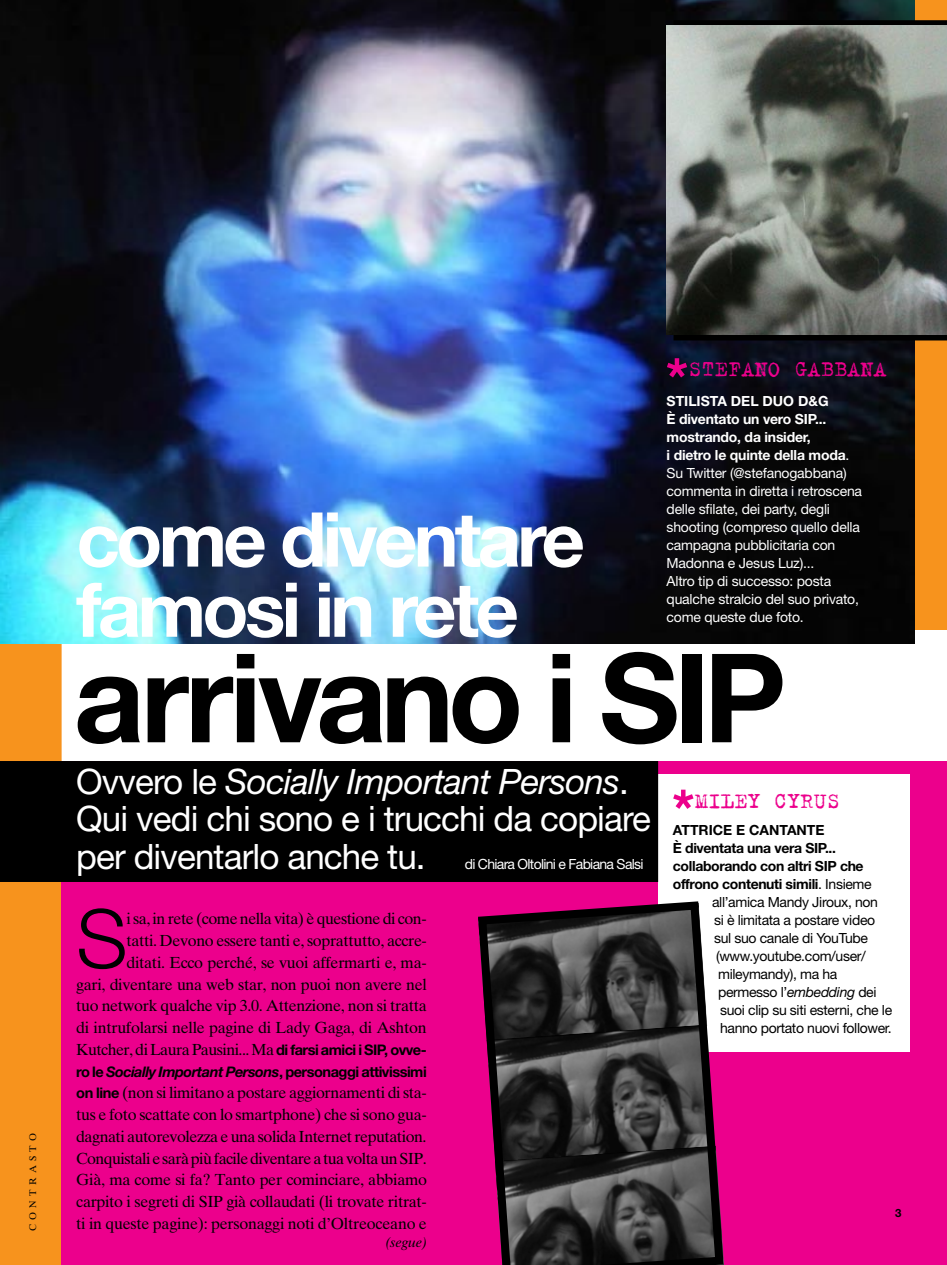
<style>
.page{position:relative;width:947px;height:1265px;background:#fff}
.page>*{position:absolute;margin:0;border:0;box-sizing:border-box;transform-origin:0 0}
.t1{font:700 123.6px "Helvetica Neue LT Std";letter-spacing:-.03em;color:#000}
.t2{font:300 81.6px "Helvetica Neue LT Std";color:#000}
.t3{font:700 75.6px/70.2px "Helvetica Neue LT Std";letter-spacing:-.05em;color:#fff}
.t4{font:700 56px "Helvetica Neue LT Std";color:#ec008c}
.t5{font:35px/37px "Helvetica Neue LT Std";letter-spacing:-.025em;color:#fff}
.t6{font:24px "Trixie";color:#ec008c}
.t7{font:16px/21.8px "Times Ten LT Std";letter-spacing:-.02em;color:#000;text-align:right}
.t8{font:700 14.6px "Helvetica Neue LT Std";letter-spacing:-.035em;color:#000}
.t9{font:14px/18px "Helvetica Neue LT Std";letter-spacing:-.015em;color:#fff}
.t10{font:14px "Helvetica Neue LT Std";letter-spacing:-.025em;color:#000}
.t11{font:700 14px "Helvetica Neue LT Std";letter-spacing:-.025em;color:#000}
.t12{font:14px "Helvetica Neue LT Std";letter-spacing:-.05em;color:#fff}
.t13{font:700 14px "Helvetica Neue LT Std";color:#fff}
.t14{font:italic 14px "Times Ten LT Std";letter-spacing:-.015em;color:#000}
.t15{font:9.6px "Times Ten LT Std";color:#000}
.s1{font-weight:700}
.s2{font-style:italic}
.s3{font-family:"Helvetica Neue LT Std";font-weight:700;font-size:14.6px}
.s4{font-weight:400}
</style>
<div class="page">
<div style="left:721px;top:0;width:226px;height:630px;background:#f7931d"></div>
<div style="left:0;top:643px;width:62px;height:621px;background:#f7931d"></div>
<img style="left:0;top:0;width:915px;height:643px">
<div style="left:673px;top:20px;width:274px;height:320px;background:#000"></div>
<div style="left:62px;top:761px;width:885px;height:503px;background:#ec008c"></div>
<div style="left:658px;top:774px;width:251px;height:277px;background:#fff"></div>
<svg style="left:478px;top:901px;width:250px;height:363px"></svg>
<img style="left:666px;top:25px;width:281px;height:310px">
<div style="left:1px;top:762px;width:656px;height:118px;background:#000"></div>
<div style="left:0;top:761px;width:658px;height:120px;border:2px solid #000"></div>
<p class="t15" style="left:27px;top:1230px;width:99px;rotate:-90deg">cont rasto</p>
<h3 class="t4" style="left:665px;top:343px;width:24px">*</h3>
<h3 class="t6" style="left:688px;top:353px;width:200px">STEFANO GABBANA</h3>
<p class="t13" style="left:666px;top:392px;width:9px">stilista</p>
<p class="t13" style="left:731px;top:392px;width:10px">del</p>
<p class="t9" style="left:666px;top:391px;width:197px;text-indent:96px"><span class="s1">duo D&amp;G<br>È diventato un vero SIP... mostrando, da insider,<br>i dietro le quinte della moda</span>.<br>Su Twitter (@stefanogabbana) commenta in diretta i retroscena delle sfilate, dei party, degli shooting (compreso quello della campagna pubblicitaria con<br>Madonna e Jesus Luz)...<br>Altro tip di successo: posta qualche stralcio del suo privato, come queste due foto.</p>
<h1 class="t1" style="left:74px;top:621px;width:587px">arrivano i sip</h1>
<h3 class="t3" style="left:76px;top:503px;width:510px">come diventare famosi in rete</h3>
<h3 class="t5" style="left:76px;top:763px;width:576px">Ovvero le <span class="s2">Socially Important Persons</span>.<br>Qui vedi chi sono e i trucchi da copiare per diventarlo anche tu.</h3>
<p class="t12" style="left:465px;top:855px;width:180px">di Chiara Oltolini e Fabiana Salsi</p>
<h2 class="t2" style="left:76px;top:888px;width:53px">S</h2>
<p class="t7" style="left:76px;top:907px;width:352px">i sa, in rete (come nella vita) è questione di con-<br>tatti. Devono essere tanti e, soprattutto, accre-<br>ditati. Ecco perché, se vuoi affermarti e, ma-<br>gari, diventare una web star, non puoi non avere nel tuo network qualche vip 3.0. Attenzione, non si tratta di intrufolarsi nelle pagine di Lady Gaga, di Ashton Kutcher, di Laura Pausini... Ma <span class="s3">di farsi amici i SIP, ovve-</span></p>
<p class="t8" style="left:76px;top:1062px;width:352px">ro le <span class="s2">Socially Important Persons</span>, personaggi attivissimi</p>
<p class="t7" style="left:76px;top:1081px;width:352px;text-align:justify"><span class="s3">on line</span> (non si limitano a postare aggiornamenti di sta&shy;tus e foto scattate con lo smartphone) che si sono gua&shy;dagnati autorevolezza e una solida Internet reputation.<br>Conquistali e sarà più facile diventare a tua volta un SIP.<br>Già, ma come si fa? Tanto per cominciare, abbiamo carpito i segreti di SIP già collaudati (li trovate ritrat&shy;ti in queste pagine): personaggi noti d’Oltreoceano e</p>
<p class="t14" style="left:385px;top:1233px;width:44px">(segue)</p>
<h3 class="t4" style="left:672px;top:775px;width:24px">*</h3>
<h3 class="t6" style="left:695px;top:784px;width:147px">MILEY CYRUS</h3>
<p class="t11" style="left:673px;top:821px;width:10px">attrice</p>
<p class="t11" style="left:736px;top:821px;width:24px">e cantante</p>
<p class="t11" style="left:673px;top:839px;width:165px">È diventata una vera SIP...</p>
<p class="t11" style="left:673px;top:857px;width:192px">collaborando con altri SIP che</p>
<p class="t11" style="left:673px;top:875px;width:200px">offrono contenuti simili<span class="s4">. I nsieme</span></p>
<p class="t10" style="left:712px;top:893px;width:167px">all’amica Mandy Jiroux, non</p>
<p class="t10" style="left:714px;top:911px;width:163px">si è limitata a postare video</p>
<p class="t10" style="left:714px;top:929px;width:155px">sul suo canale di YouTube</p>
<p class="t10" style="left:716px;top:947px;width:151px">(www.youtube.com/user/</p>
<p class="t10" style="left:718px;top:965px;width:121px">mileymandy), ma ha</p>
<p class="t10" style="left:718px;top:983px;width:160px">permesso l’<span class="s2">embedding</span> dei</p>
<p class="t10" style="left:720px;top:1001px;width:174px">suoi clip su siti esterni, che le</p>
<p class="t10" style="left:720px;top:1019px;width:173px">hanno portato nuovi follower.</p>
</div>
